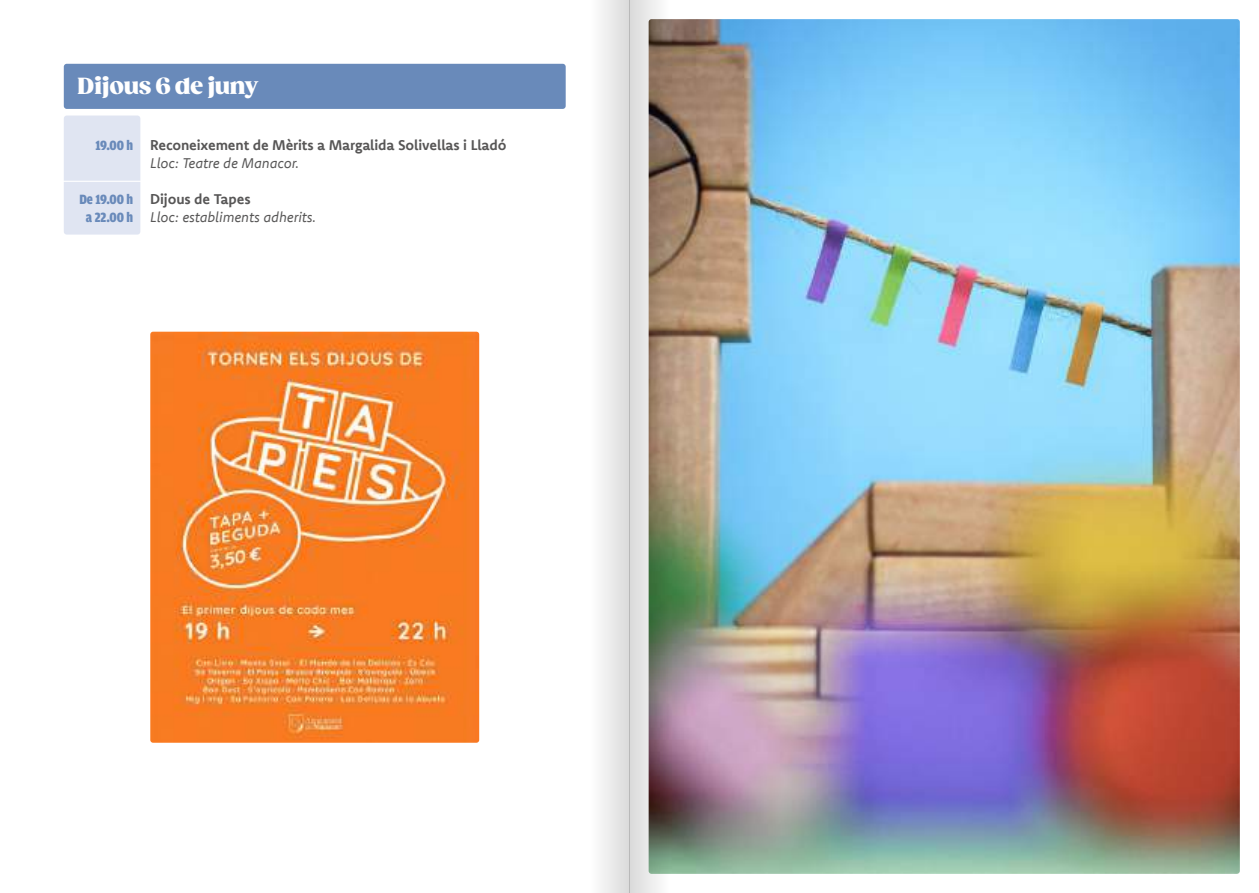
<style>
.page{position:relative;width:1259px;height:893px;background:#fff}
.page>*{position:absolute;margin:0;border:0;box-sizing:border-box;transform-origin:0 0}
.t1{font:800 22.5px "Gazpacho";color:#fff}
.t2{font:700 14.25px "Komet";letter-spacing:-.01em;color:#575656}
.t3{font:italic 14.25px "Komet";letter-spacing:-.01em;color:#575656}
.t4{font:900 14.25px/18px "Amplitude Cond";color:#698aba;text-align:center}
</style>
<div class="page">
<div style="left:64px;top:116px;width:76px;height:119px;background:#e0e5f2;border-radius:3px"></div>
<div style="left:64px;top:64px;width:502px;height:45px;background:#698aba;border-radius:3px"></div>
<img style="left:150px;top:332px;width:329px;height:411px">
<img style="left:685px;top:19px;width:554px;height:855px">
<hr style="left:63px;top:181px;width:501px;height:1px;background:#fff">
<svg style="left:629px;top:0;width:56px;height:893px;background:#a59d91"></svg>
<div style="left:574px;top:0;width:55px;height:893px;background:linear-gradient(to right,#fff,#dedede)"></div>
<h1 class="t1" style="left:78px;top:72px;width:182px">Dijous 6 de juny</h1>
<p class="t4" style="left:95px;top:137px;width:39px">19.00 h</p>
<p class="t4" style="left:79px;top:191px;width:55px">De 19.00 h a 22.00 h</p>
<p class="t2" style="left:150px;top:136px;width:358px">Reconeixement de Mèrits a Margalida Solivellas i Lladó</p>
<p class="t3" style="left:150px;top:154px;width:150px">Lloc: Teatre de Manacor.</p>
<p class="t2" style="left:150px;top:190px;width:102px">Dijous de Tapes</p>
<p class="t3" style="left:150px;top:208px;width:167px">Lloc: establiments adherits.</p>
</div>
